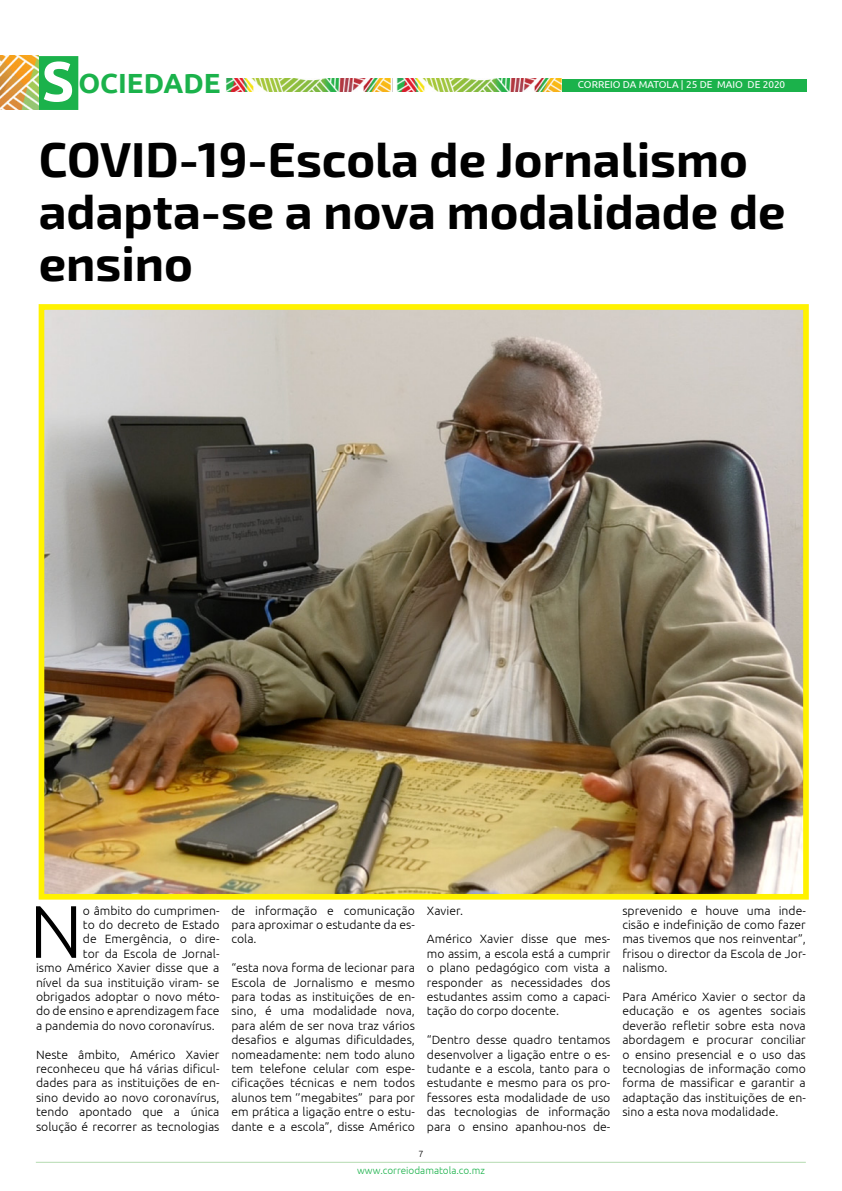
<style>
.page{position:relative;width:842px;height:1191px;background:#fff}
.page>*{position:absolute;margin:0;border:0;box-sizing:border-box;transform-origin:0 0}
.t1{font:300 74.3px "Ubuntu";color:#000}
.t2{font:700 49px/52px "Exo 2";color:#000}
.t3{font:700 27.7px "Ubuntu";color:#1bb24b}
.t4{font:300 12px/14.4px "Ubuntu";color:#000;text-align:justify}
.t5{font:10px "Ubuntu";color:#fff}
.t6{font:300 10px "Ubuntu";color:#1bb24b}
.t7{font:300 9px "Ubuntu";color:#000}
.s1{font-size:56px;color:#fff}
</style>
<div class="page">
<div style="left:39px;top:56px;width:39px;height:54px;background:#1bb24b"></div>
<hr style="left:36px;top:1161px;width:770px;height:1px;background:#b4dbb0">
<div style="left:226px;top:79px;width:580px;height:12px;background:#1bb24b"></div>
<img style="left:0;top:55px;width:39px;height:55px">
<img style="left:226px;top:79px;width:335px;height:13px">
<img style="left:46px;top:311px;width:756px;height:581px">
<div style="left:39px;top:304px;width:770px;height:595px;border:6px solid #fff200"></div>
<h3 class="t3" style="left:42px;top:66px;width:180px"><span class="s1">S</span>OCIEDADE</h3>
<p class="t5" style="left:578px;top:79px;width:209px">CORREIO DA MATOLA | 25 DE MAIO DE 2020</p>
<h2 class="t2" style="left:39px;top:135px;width:748px">COVID-19-Escola de Jornalismo adapta-se a nova modalidade de ensino</h2>
<h1 class="t1" style="left:29px;top:886px;width:55px">N</h1>
<p class="t4" style="left:83px;top:902px;width:138px">o âmbito do cumprimen-</p>
<p class="t4" style="left:83px;top:917px;width:138px">to do decreto de Estado</p>
<p class="t4" style="left:83px;top:931px;width:138px">de Emergência, o dire-</p>
<p class="t4" style="left:83px;top:946px;width:138px">tor da Escola de Jornal-</p>
<p class="t4" style="left:36px;top:960px;width:185px">ismo Américo Xavier disse que a</p>
<p class="t4" style="left:36px;top:974px;width:185px">nível da sua instituição viram- se</p>
<p class="t4" style="left:36px;top:989px;width:185px">obrigados adoptar o novo méto-</p>
<p class="t4" style="left:36px;top:1003px;width:185px">do de ensino e aprendizagem face</p>
<p class="t4" style="left:36px;top:1018px;width:180px">a pandemia do novo coronavírus.</p>
<p class="t4" style="left:36px;top:1046px;width:185px">Neste âmbito, Américo Xavier reconheceu que há várias dificul&shy;dades para as instituições de en&shy;sino devido ao novo coronavírus, tendo apontado que a única solução é recorrer as tecnologias</p>
<p class="t4" style="left:231px;top:902px;width:185px">de informação e comunicação para aproximar o estudante da es&shy;cola.</p>
<p class="t4" style="left:231px;top:960px;width:185px">“esta nova forma de lecionar para Escola de Jornalismo e mesmo para todas as instituições de en&shy;sino, é uma modalidade nova, para além de ser nova traz vários desafios e algumas dificuldades, nomeadamente: nem todo aluno tem telefone celular com espe&shy;cificações técnicas e nem todos alunos tem ‘’megabites” para por em prática a ligação entre o estu&shy;dante e a escola”, disse Américo</p>
<p class="t4" style="left:427px;top:902px;width:38px">Xavier.</p>
<p class="t4" style="left:427px;top:931px;width:185px">Américo Xavier disse que mes&shy;mo assim, a escola está a cumprir o plano pedagógico com vista a responder as necessidades dos estudantes assim como a capaci&shy;tação do corpo docente.</p>
<p class="t4" style="left:427px;top:1032px;width:185px">“Dentro desse quadro tentamos desenvolver a ligação entre o es&shy;tudante e a escola, tanto para o estudante e mesmo para os pro&shy;fessores esta modalidade de uso das tecnologias de informação para o ensino apanhou-nos de-</p>
<p class="t7" style="left:418px;top:1148px;width:7px">7</p>
<p class="t6" style="left:357px;top:1164px;width:129px">www.correiodamatola.co.mz</p>
<p class="t4" style="left:622px;top:902px;width:185px">sprevenido e houve uma inde&shy;cisão e indefinição de como fazer mas tivemos que nos reinventar”, frisou o director da Escola de Jor&shy;nalismo.</p>
<p class="t4" style="left:622px;top:989px;width:185px">Para Américo Xavier o sector da educação e os agentes sociais deverão refletir sobre esta nova abordagem e procurar conciliar o ensino presencial e o uso das tecnologias de informação como forma de massificar e garantir a adaptação das instituições de en&shy;sino a esta nova modalidade.</p>
</div>
